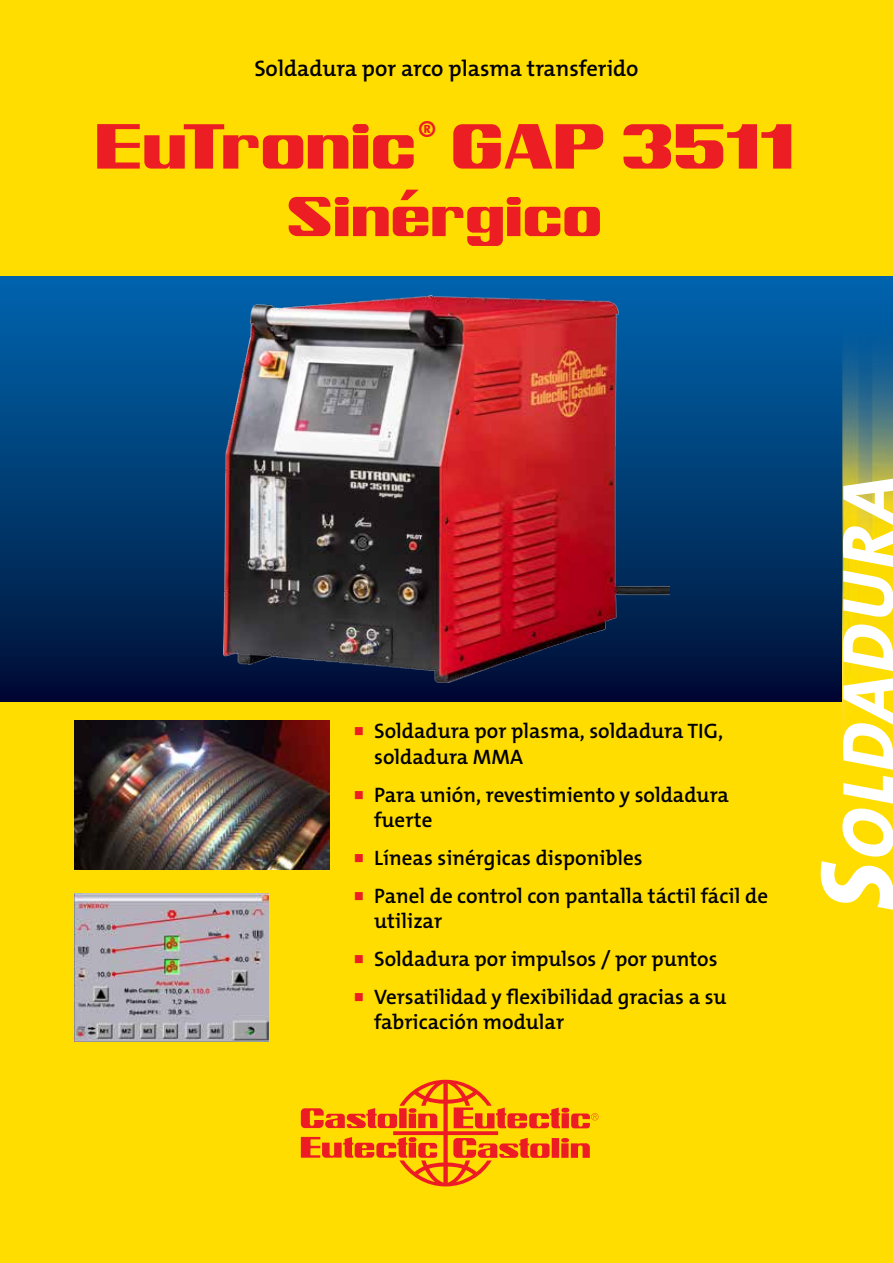
<style>
.page{position:relative;width:893px;height:1263px;background:#fd0}
.page>*{position:absolute;margin:0;border:0;box-sizing:border-box;transform-origin:0 0}
.t1{font:italic 800 73.5px "The Mix B W8";letter-spacing:.045em;color:#fff}
.t2{font:900 72px "Arial";color:#ed1d24}
.t3{font:61.5px "Castolin";letter-spacing:-.01em;color:#ed1d24}
.t4{font:54px "Castolin";letter-spacing:-.005em;color:#ed1d24}
.t5{font:600 22.5px "The Mix B W6";color:#000}
.t6{font:600 21px/38px "The Mix B W6";color:#000}
.s1{font-size:105px}
</style>
<div class="page">
<div style="left:0;top:276px;width:893px;height:426px;background:linear-gradient(to bottom,#0068b0,#000f35)"></div>
<img style="left:224px;top:295px;width:445px;height:388px">
<img style="left:74px;top:721px;width:256px;height:149px">
<img style="left:74px;top:893px;width:194px;height:149px">
<img style="left:842px;top:311px;width:51px;height:431px">
<svg style="left:301px;top:1080px;width:297px;height:106px"></svg>
<p class="t5" style="left:254px;top:54px;width:386px">Soldadura por arco plasma transferido</p>
<h3 class="t3" style="left:97px;top:124px;width:700px">EuTronic<sup>®</sup> GAP 3511</h3>
<h3 class="t4" style="left:289px;top:197px;width:317px">Sinergico</h3>
<h2 class="t2" style="left:395px;top:164px;width:25px">´</h2>
<p class="t6" style="left:374px;top:719px;width:350px;line-height:25.2px">Soldadura por plasma, soldadura TIG, soldadura MMA</p>
<p class="t6" style="left:374px;top:782px;width:356px;line-height:25.2px">Para unión, revestimiento y soldadura fuerte</p>
<p class="t6" style="left:374px;top:839px;width:395px">Líneas sinérgicas disponibles<br>Panel de control con pantalla táctil fácil de</p>
<p class="t6" style="left:374px;top:902px;width:354px">utilizar<br>Soldadura por impulsos / por puntos<br>Versatilidad y flexibilidad gracias a su</p>
<p class="t6" style="left:374px;top:1003px;width:191px">fabricación modular</p>
<h1 class="t1" style="left:820px;top:911px;width:440px;rotate:-90deg"><span class="s1">S</span>oldadura</h1>
</div>
